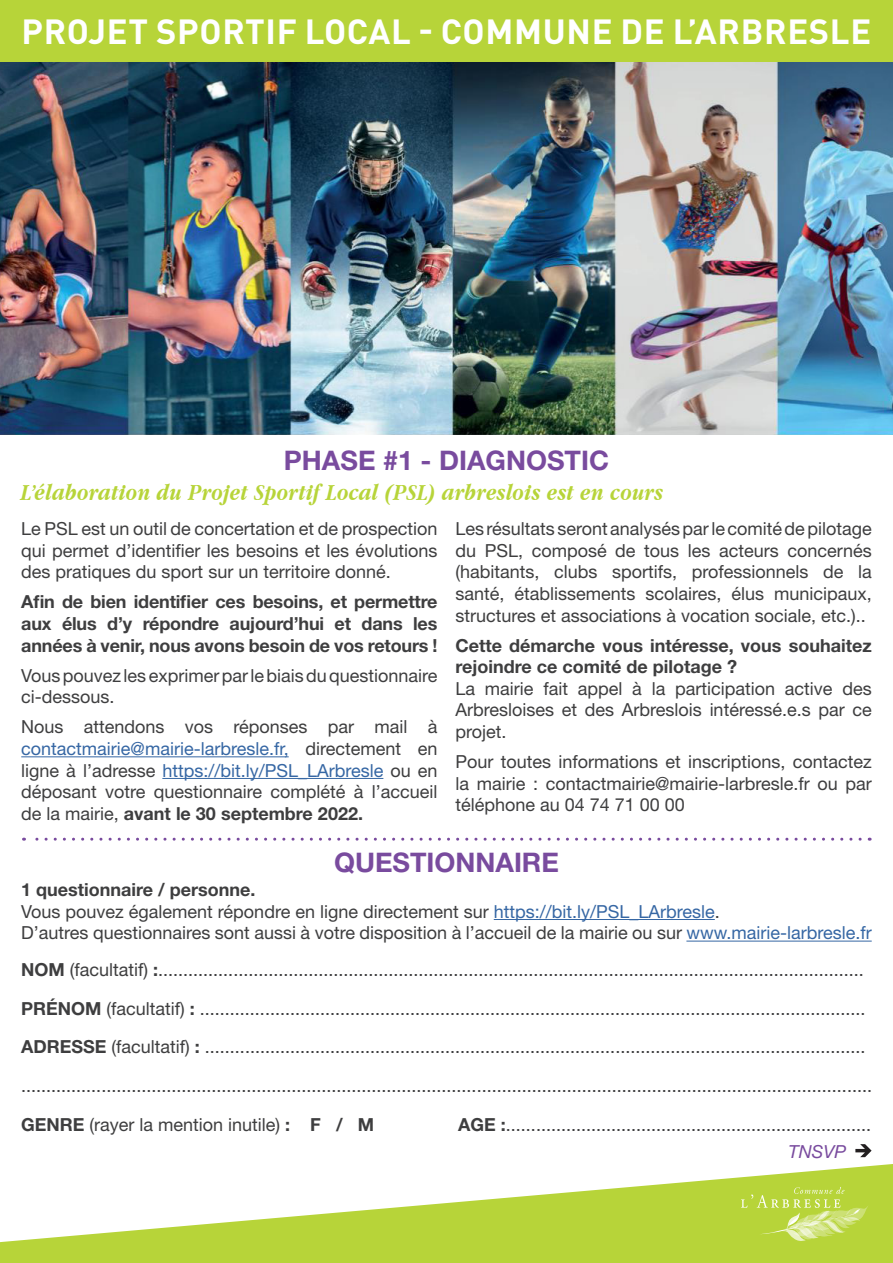
<style>
.page{position:relative;width:893px;height:1263px;background:#fff}
.page>*{position:absolute;margin:0;border:0;box-sizing:border-box;transform-origin:0 0}
.t1{font:700 34.5px "DIN Pro";letter-spacing:.02em;color:#fff}
.t2{font:700 27px "Helvetica Neue LT Std";color:#794b9e}
.t3{font:italic 700 24px "Apple Garamond";letter-spacing:.015em;color:#b7d439}
.t4{font:18px/21.6px "Helvetica Neue LT Std";color:#3e3e3f;text-align:justify}
.t5{font:700 18px/21.6px "Helvetica Neue LT Std";color:#3e3e3f;text-align:justify}
.t6{font:italic 18px "Helvetica Neue LT Std";color:#794b9e}
.s1{color:#3667a4}
.s2{font-weight:700}
</style>
<div class="page">
<hr style="left:21px;top:756px;width:268px;height:1px;background:#3667a4">
<hr style="left:162px;top:778px;width:221px;height:1px;background:#3667a4">
<img style="left:0;top:62px;width:893px;height:372px">
<div style="left:0;top:0;width:893px;height:62px;background:#b7d439"></div>
<svg style="left:0;top:1164px;width:893px;height:99px;fill:#b7d439"></svg>
<svg style="left:741px;top:1187px;width:128px;height:57px;background:#c0d953"></svg>
<svg style="left:24px;top:838px;width:836px;height:3px"></svg>
<svg style="left:855px;top:1144px;width:17px;height:13px"></svg>
<hr style="left:494px;top:919px;width:221px;height:1px;background:#3667a4">
<hr style="left:686px;top:941px;width:186px;height:1px;background:#3667a4">
<p class="t1" style="left:22px;top:2px;width:851px">PROJET SPORTIF LOCAL - COMMUNE DE L’ARBRESLE</p>
<p class="t2" style="left:284px;top:443px;width:327px">PHASE #1 - DIAGNOSTIC</p>
<p class="t3" style="left:21px;top:478px;width:644px">L’élaboration du Projet Sportif Local (PSL) arbreslois est en cours</p>
<p class="t4" style="left:21px;top:518px;width:418px">Le PSL est un outil de concertation et de prospection qui permet d’identifier les besoins et les évolutions des pratiques du sport sur un territoire donné.</p>
<p class="t5" style="left:21px;top:591px;width:418px">Afin de bien identifier ces besoins, et permettre aux élus d’y répondre aujourd’hui et dans les années à venir, nous avons besoin de vos retours !</p>
<p class="t4" style="left:21px;top:664px;width:418px">Vous pouvez les exprimer par le biais du questionnaire ci-dessous.</p>
<p class="t4" style="left:21px;top:716px;width:418px">Nous attendons vos réponses par mail à <span class="s1">contactmairie@mairie-larbresle.fr,</span> directement en ligne à l’adresse <span class="s1">https://bit.ly/PSL_LArbresle</span> ou en déposant votre questionnaire complété à l’accueil de la mairie, <span class="s2">avant le 30 septembre 2022.</span></p>
<p class="t4" style="left:455px;top:518px;width:418px">Les résultats seront analysés par le comité de pilotage du PSL, composé de tous les acteurs concernés (habitants, clubs sportifs, professionnels de la santé, établissements scolaires, élus municipaux, structures et associations à vocation sociale, etc.)..</p>
<p class="t5" style="left:455px;top:634px;width:418px">Cette démarche vous intéresse, vous souhaitez rejoindre ce comité de pilotage ?</p>
<p class="t4" style="left:455px;top:677px;width:418px">La mairie fait appel à la participation active des Arbresloises et des Arbreslois intéressé.e.s par ce projet.</p>
<p class="t4" style="left:455px;top:751px;width:418px">Pour toutes informations et inscriptions, contactez la mairie : contactmairie@mairie-larbresle.fr ou par téléphone au 04 74 71 00 00</p>
<p class="t2" style="left:334px;top:846px;width:226px">QUESTIONNAIRE</p>
<p class="t5" style="left:21px;top:878px;width:236px">1 questionnaire / personne.</p>
<p class="t4" style="left:21px;top:900px;width:700px">Vous pouvez également répondre en ligne directement sur <span class="s1">https://bit.ly/PSL_LArbresle</span>.</p>
<p class="t4" style="left:21px;top:922px;width:852px">D’autres questionnaires sont aussi à votre disposition à l’accueil de la mairie ou sur <span class="s1">www.mairie-larbresle.fr</span></p>
<p class="t4" style="left:21px;top:958px;width:844px"><span class="s2">NOM</span> (facultatif) <span class="s2">:</span>.............................................................................................................................................</p>
<p class="t4" style="left:21px;top:997px;width:846px"><span class="s2">PRÉNOM</span> (facultatif) <span class="s2">:</span> .....................................................................................................................................</p>
<p class="t4" style="left:21px;top:1036px;width:846px"><span class="s2">ADRESSE</span> (facultatif) <span class="s2">:</span> ....................................................................................................................................</p>
<p class="t4" style="left:21px;top:1074px;width:852px">..........................................................................................................................................................................</p>
<p class="t4" style="left:21px;top:1113px;width:354px"><span class="s2">GENRE</span> (rayer la mention inutile) <span class="s2">: F / M</span></p>
<p class="t4" style="left:458px;top:1113px;width:414px"><span class="s2">AGE :</span>.........................................................................</p>
<p class="t6" style="left:788px;top:1141px;width:59px">TNSVP</p>
</div>
